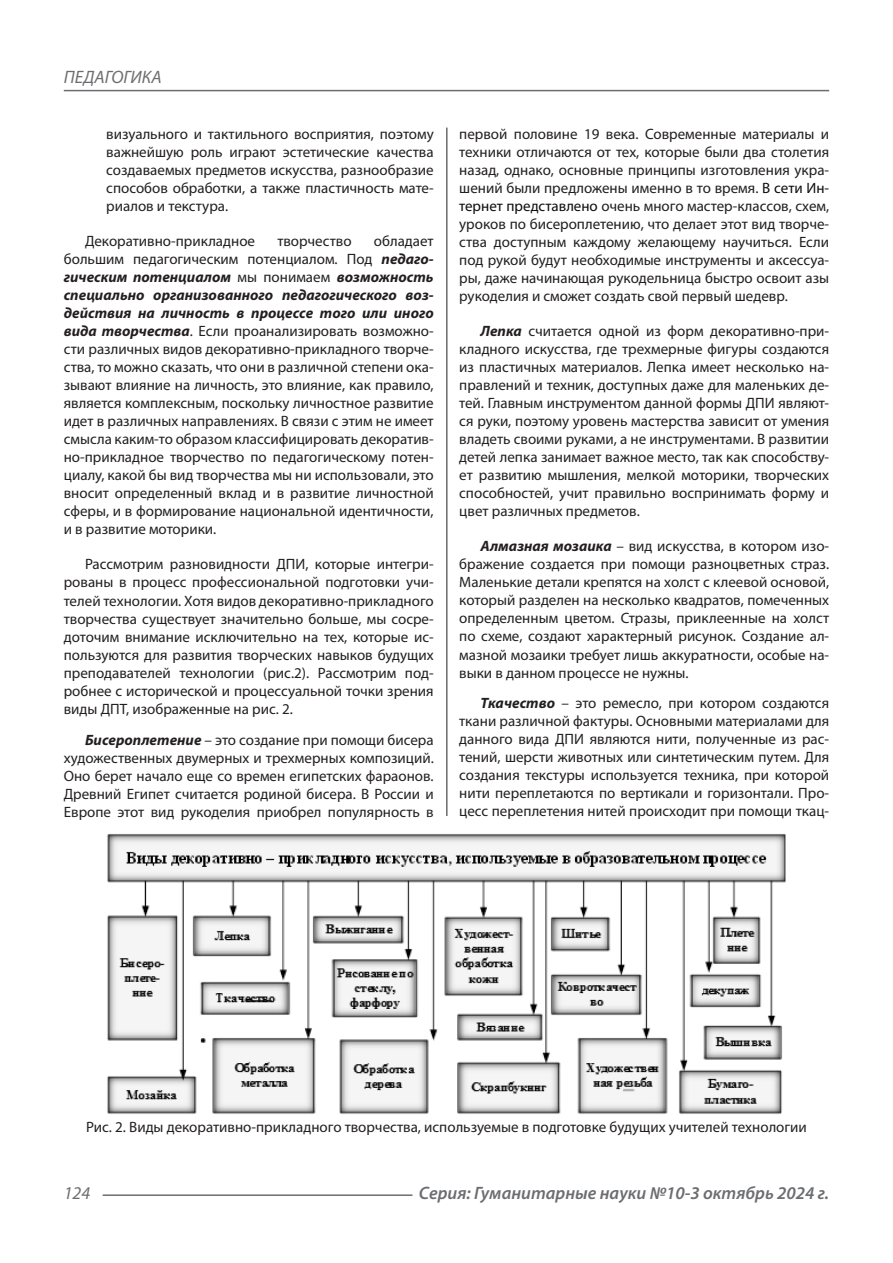
<style>
.page{position:relative;width:893px;height:1263px;background:#fff}
.page>*{position:absolute;margin:0;border:0;box-sizing:border-box;transform-origin:0 0}
.t1{font:italic 600 18px "Myriad Pro";color:#6c6d70}
.t2{font:italic 18px "Myriad Pro";color:#6c6d70}
.Статья_текст{font:15px/18px "Myriad Pro";color:#231f20;text-align:justify}
.s1{font-weight:700;font-style:italic}
.s2{color:#0d0d0d}
</style>
<div class="page">
<hr style="left:446px;top:128px;width:1px;height:1007px;background:#231f20">
<hr style="left:103px;top:1194px;width:309px;height:2px;background:#6c6d70">
<hr style="left:64px;top:90px;width:765px;height:1px;background:#6c6d70">
<div style="left:441px;top:816px;width:12px;height:320px;background:#fff"></div>
<img style="left:107px;top:834px;width:679px;height:280px">
<p class="t2" style="left:64px;top:66px;width:100px">ПЕДАГОГИКА</p>
<p class="Статья_текст" style="left:106px;top:125px;width:329px">визуального и тактильного восприятия, поэтому важнейшую роль играют эстетические качества создаваемых предметов искусства, разнообразие способов обработки, а также пластичность мате&shy;риалов и текстура.</p>
<p class="Статья_текст" style="left:85px;top:231px;width:172px">Декоративно-прикладное</p>
<p class="Статья_текст" style="left:277px;top:231px;width:76px">творчество</p>
<p class="Статья_текст" style="left:64px;top:231px;width:371px;text-indent:310px">обладает большим педагогическим потенциалом. Под <span class="s1">педаго&shy;гическим потенциалом</span> мы понимаем <span class="s1">возможность специально организованного педагогического воз&shy;действия на личность в процессе того или иного вида творчества</span>. Если проанализировать возможно&shy;сти различных видов декоративно-прикладного творче&shy;ства, то можно сказать, что они в различной степени ока&shy;зывают влияние на личность, это влияние, как правило, является комплексным, поскольку личностное развитие идет в различных направлениях. В связи с этим не имеет смысла каким-то образом классифицировать декоратив&shy;но-прикладное творчество по педагогическому потен&shy;циалу, какой бы вид творчества мы ни использовали, это вносит определенный вклад и в развитие личностной сферы, и в формирование национальной идентичности, и в развитие моторики.</p>
<p class="Статья_текст" style="left:64px;top:555px;width:371px;text-indent:21px">Рассмотрим разновидности ДПИ, которые интегри&shy;рованы в процесс профессиональной подготовки учи&shy;телей технологии. Хотя видов декоративно-прикладного творчества существует значительно больше, мы сосре&shy;доточим внимание исключительно на тех, которые ис&shy;пользуются для развития творческих навыков будущих преподавателей технологии (рис.2). Рассмотрим под&shy;робнее с исторической и процессуальной точки зрения виды ДПТ, изображенные на рис. 2.</p>
<p class="Статья_текст" style="left:64px;top:730px;width:371px;text-indent:21px"><span class="s1">Бисероплетение</span> – это создание при помощи бисера художественных двумерных и трехмерных композиций.<br>Оно берет начало еще со времен египетских фараонов.<br>Древний Египет считается родиной бисера. В России и Европе этот вид рукоделия приобрел популярность в</p>
<p class="Статья_текст" style="left:459px;top:125px;width:371px">первой половине 19 века. Современные материалы и техники отличаются от тех, которые были два столетия назад, однако, основные принципы изготовления укра&shy;шений были предложены именно в то время. <span class="s2">В сети Ин&shy;тернет представлено</span> очень много мастер-классов, схем, уроков по бисероплетению, что делает этот вид творче&shy;ства доступным каждому желающему научиться. Если под рукой будут необходимые инструменты и аксессуа&shy;ры, даже начинающая рукодельница быстро освоит азы рукоделия и сможет создать свой первый шедевр.</p>
<p class="Статья_текст" style="left:459px;top:322px;width:371px;text-indent:21px"><span class="s1">Лепка</span> считается одной из форм декоративно-при&shy;кладного искусства, где трехмерные фигуры создаются из пластичных материалов. Лепка имеет несколько на&shy;правлений и техник, доступных даже для маленьких де&shy;тей. Главным инструментом данной формы ДПИ являют&shy;ся руки, поэтому уровень мастерства зависит от умения владеть своими руками, а не инструментами. В развитии детей лепка занимает важное место, так как способству&shy;ет развитию мышления, мелкой моторики, творческих способностей, учит правильно воспринимать форму и цвет различных предметов.</p>
<p class="Статья_текст" style="left:459px;top:537px;width:371px;text-indent:21px"><span class="s1">Алмазная мозаика</span> – вид искусства, в котором изо&shy;бражение создается при помощи разноцветных страз.<br>Маленькие детали крепятся на холст с клеевой основой, который разделен на несколько квадратов, помеченных определенным цветом. Стразы, приклеенные на холст по схеме, создают характерный рисунок. Создание ал&shy;мазной мозаики требует лишь аккуратности, особые на&shy;выки в данном процессе не нужны.</p>
<p class="Статья_текст" style="left:459px;top:694px;width:371px;text-indent:21px"><span class="s1">Ткачество</span> – это ремесло, при котором создаются ткани различной фактуры. Основными материалами для данного вида ДПИ являются нити, полученные из рас&shy;тений, шерсти животных или синтетическим путем. Для создания текстуры используется техника, при которой нити переплетаются по вертикали и горизонтали. Про&shy;цесс переплетения нитей происходит при помощи ткац-</p>
<p class="Статья_текст" style="left:86px;top:1118px;width:722px">Рис. 2. Виды декоративно-прикладного творчества, используемые в подготовке будущих учителей технологии</p>
<p class="t2" style="left:64px;top:1182px;width:28px">124</p>
<p class="t1" style="left:419px;top:1182px;width:412px">Серия: Гуманитарные науки №10-3 октябрь 2024 г.</p>
</div>
